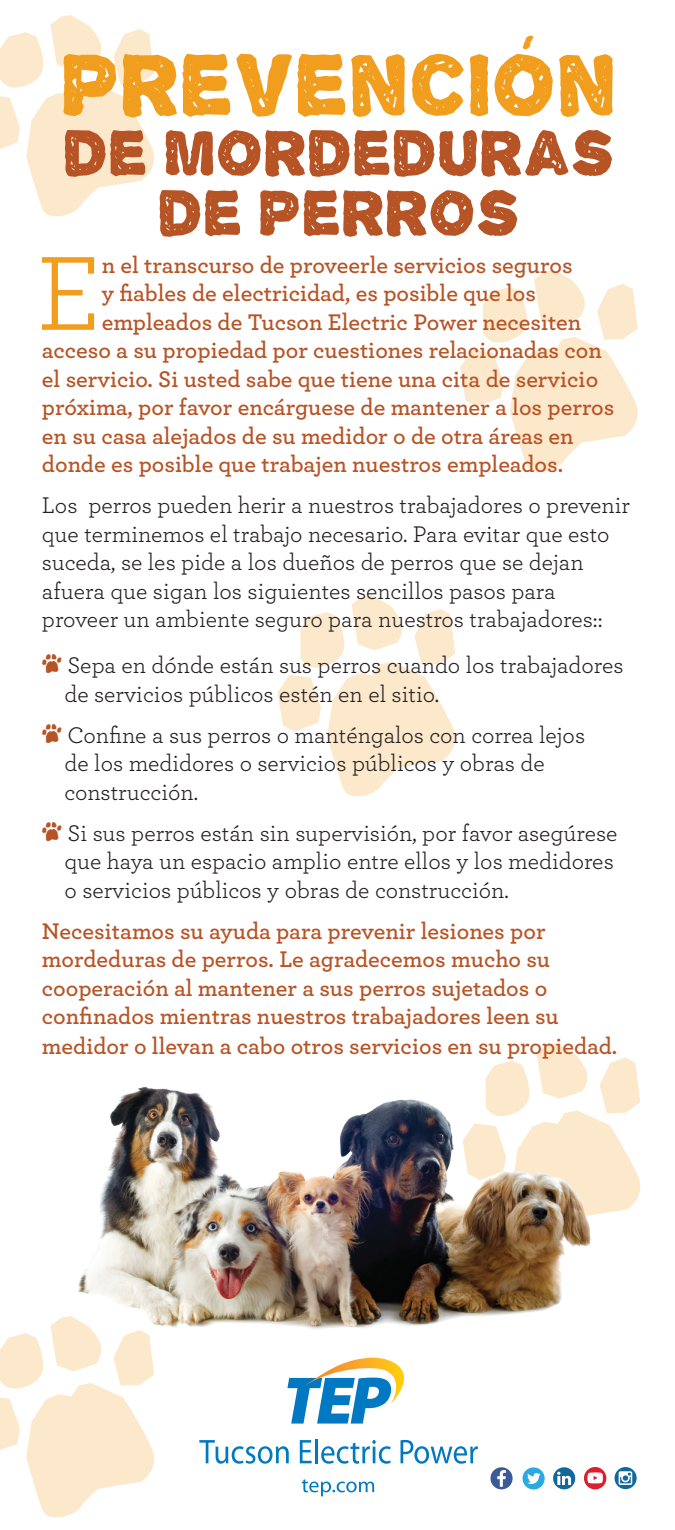
<style>
.page{position:relative;width:675px;height:1530px;background:#fff}
.page>*{position:absolute;margin:0;border:0;box-sizing:border-box;transform-origin:0 0}
.t1{font:110.5px "Archer";color:#f19e1e}
.t2{font:75px "Alpha Echo";color:#f19e1e}
.t3{font:55px "Alpha Echo";color:#b75426}
.t4{font:italic 42.5px "Alpha Echo";color:#f19e1e}
.t5{font:600 23.75px/28.8px "Archer";color:#b75426}
.t6{font:23.75px/28.5px "Archer";color:#231f20}
.s1{font-family:"Hot Lead 2 Critters";color:#b75426}
</style>
<div class="page">
<svg style="left:0;top:1317px;width:154px;height:201px"></svg>
<svg style="left:0;top:15px;width:154px;height:202px"></svg>
<svg style="left:607px;top:1057px;width:34px;height:156px"></svg>
<svg style="left:278px;top:595px;width:177px;height:202px"></svg>
<svg style="left:460px;top:270px;width:178px;height:202px"></svg>
<svg style="left:287px;top:1358px;width:117px;height:66px"></svg>
<svg style="left:199px;top:1440px;width:90px;height:24px"></svg>
<svg style="left:300px;top:1440px;width:12px;height:23px"></svg>
<hr style="left:315px;top:1439px;width:3px;height:24px;background:#0079c2">
<svg style="left:321px;top:1440px;width:70px;height:24px"></svg>
<svg style="left:401px;top:1440px;width:77px;height:24px"></svg>
<svg style="left:302px;top:1479px;width:72px;height:17px"></svg>
<img style="left:64px;top:1043px;width:543px;height:287px">
<div style="left:490px;top:1467px;width:23px;height:22px;background:#3b5a9a;border-radius:50%"></div>
<svg style="left:497px;top:1470px;width:9px;height:17px"></svg>
<div style="left:553px;top:1467px;width:22px;height:22px;background:#11689c;border-radius:50%"></div>
<svg style="left:557px;top:1472px;width:14px;height:13px"></svg>
<div style="left:523px;top:1467px;width:22px;height:22px;background:#2aaae1;border-radius:50%"></div>
<svg style="left:527px;top:1473px;width:13px;height:11px"></svg>
<svg style="left:584px;top:1467px;width:22px;height:22px"></svg>
<svg style="left:615px;top:1467px;width:22px;height:22px"></svg>
<svg style="left:619px;top:1471px;width:13px;height:14px"></svg>
<p class="t4" style="left:512px;top:33px;width:30px">'</p>
<p class="t2" style="left:60px;top:47px;width:559px">PREVENCION</p>
<p class="t3" style="left:63px;top:125px;width:553px">DE MORDEDURAS</p>
<p class="t3" style="left:158px;top:185px;width:364px">DE PERROS</p>
<p class="t1" style="left:36px;top:217px;width:67px">E</p>
<p class="t5" style="left:102px;top:249px;width:472px">n el transcurso de proveerle servicios seguros</p>
<p class="t5" style="left:102px;top:278px;width:436px">y fiables de electricidad, es posible que los</p>
<p class="t5" style="left:102px;top:306px;width:481px">empleados de Tucson Electric Power necesiten</p>
<p class="t5" style="left:42px;top:335px;width:561px">acceso a su propiedad por cuestiones relacionadas con</p>
<p class="t5" style="left:42px;top:363px;width:558px">el servicio. Si usted sabe que tiene una cita de servicio</p>
<p class="t5" style="left:42px;top:392px;width:574px">próxima, por favor encárguese de mantener a los perros</p>
<p class="t5" style="left:42px;top:420px;width:533px">en su casa alejados de su medidor o de otra áreas en</p>
<p class="t5" style="left:42px;top:449px;width:523px">donde es posible que trabajen nuestros empleados.</p>
<p class="t6" style="left:42px;top:490px;width:589px">Los perros pueden herir a nuestros trabajadores o prevenir que terminemos el trabajo necesario. Para evitar que esto suceda, se les pide a los dueños de perros que se dejan afuera que sigan los siguientes sencillos pasos para proveer un ambiente seguro para nuestros trabajadores::</p>
<p class="t6" style="left:64px;top:650px;width:561px;text-indent:-22px"><span class="s1">9</span> Sepa en dónde están sus perros cuando los trabajadores de servicios públicos estén en el sitio.</p>
<p class="t6" style="left:64px;top:720px;width:522px;text-indent:-22px"><span class="s1">9</span> Confine a sus perros o manténgalos con correa lejos de los medidores o servicios públicos y obras de construcción.</p>
<p class="t6" style="left:64px;top:818px;width:555px;text-indent:-22px"><span class="s1">9</span> Si sus perros están sin supervisión, por favor asegúrese que haya un espacio amplio entre ellos y los medidores o servicios públicos y obras de construcción.</p>
<p class="t5" style="left:42px;top:915px;width:577px">Necesitamos su ayuda para prevenir lesiones por mordeduras de perros. Le agradecemos mucho su cooperación al mantener a sus perros sujetados o confinados mientras nuestros trabajadores leen su medidor o llevan a cabo otros servicios en su propiedad.</p>
</div>
